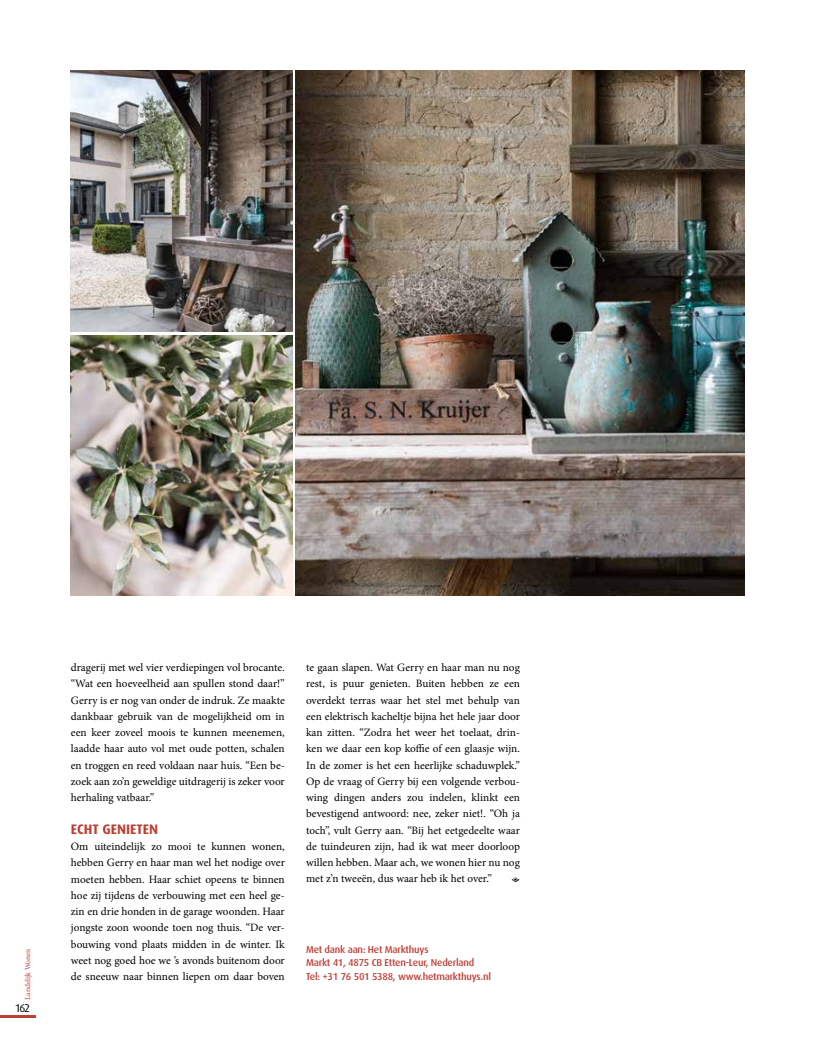
<style>
.page{position:relative;width:815px;height:1053px;background:#fff}
.page>*{position:absolute;margin:0;border:0;box-sizing:border-box;transform-origin:0 0}
.t1{font:700 13.75px "Dax";color:#be3e34}
.t2{font:11.25px/16.2px "Minion Pro";color:#000;text-align:justify}
.t3{font:11.25px "Dax";color:#000}
.t4{font:500 10px/13.8px "Dax";letter-spacing:-.02em;color:#be3e34}
.t5{font:7.5px "Minion Pro";letter-spacing:-.005em;color:#be3e34}
</style>
<div class="page">
<hr style="left:0;top:1015px;width:35px;height:2px;background:#be3e34">
<img style="left:71px;top:71px;width:221px;height:260px">
<img style="left:71px;top:335px;width:221px;height:260px">
<img style="left:296px;top:71px;width:448px;height:524px">
<p class="t2" style="left:306px;top:659px;width:215px">te gaan slapen. Wat Gerry en haar man nu nog rest, is puur genieten. Buiten hebben ze een overdekt terras waar het stel met behulp van een elektrisch kacheltje bijna het hele jaar door kan zitten. “Zodra het weer het toelaat, drin&shy;ken we daar een kop koffie of een glaasje wijn.<br>In de zomer is het een heerlijke schaduwplek.” Op de vraag of Gerry bij een volgende verbou&shy;wing dingen anders zou indelen, klinkt een bevestigend antwoord: nee, zeker niet!. “Oh ja toch”, vult Gerry aan. “Bij het eetgedeelte waar de tuindeuren zijn, had ik wat meer doorloop willen hebben. Maar ach, we wonen hier nu nog met z’n tweeën, dus waar heb ik het over.”</p>
<p class="t2" style="left:71px;top:659px;width:215px">dragerij met wel vier verdiepingen vol brocante. “Wat een hoeveelheid aan spullen stond daar!” Gerry is er nog van onder de indruk. Ze maakte dankbaar gebruik van de mogelijkheid om in een keer zoveel moois te kunnen meenemen, laadde haar auto vol met oude potten, schalen en troggen en reed voldaan naar huis. “Een be&shy;zoek aan zo’n geweldige uitdragerij is zeker voor herhaling vatbaar.”</p>
<p class="t1" style="left:71px;top:821px;width:89px">ECHT GENIETEN</p>
<p class="t2" style="left:71px;top:838px;width:215px">Om uiteindelijk zo mooi te kunnen wonen, hebben Gerry en haar man wel het nodige over moeten hebben. Haar schiet opeens te binnen hoe zij tijdens de verbouwing met een heel ge&shy;zin en drie honden in de garage woonden. Haar jongste zoon woonde toen nog thuis. “De ver&shy;bouwing vond plaats midden in de winter. Ik weet nog goed hoe we ’s avonds buitenom door de sneeuw naar binnen liepen om daar boven</p>
<p class="t5" style="left:23px;top:999px;width:53px;rotate:-90deg">Landelijk Wonen</p>
<p class="t4" style="left:306px;top:942px;width:186px">Met dank aan: Het Markthuys<br>Markt 41, 4875 CB Etten-Leur, Nederland<br>Tel: +31 76 501 5388, www.hetmarkthuys.nl</p>
<p class="t3" style="left:15px;top:1001px;width:17px">162</p>
</div>
